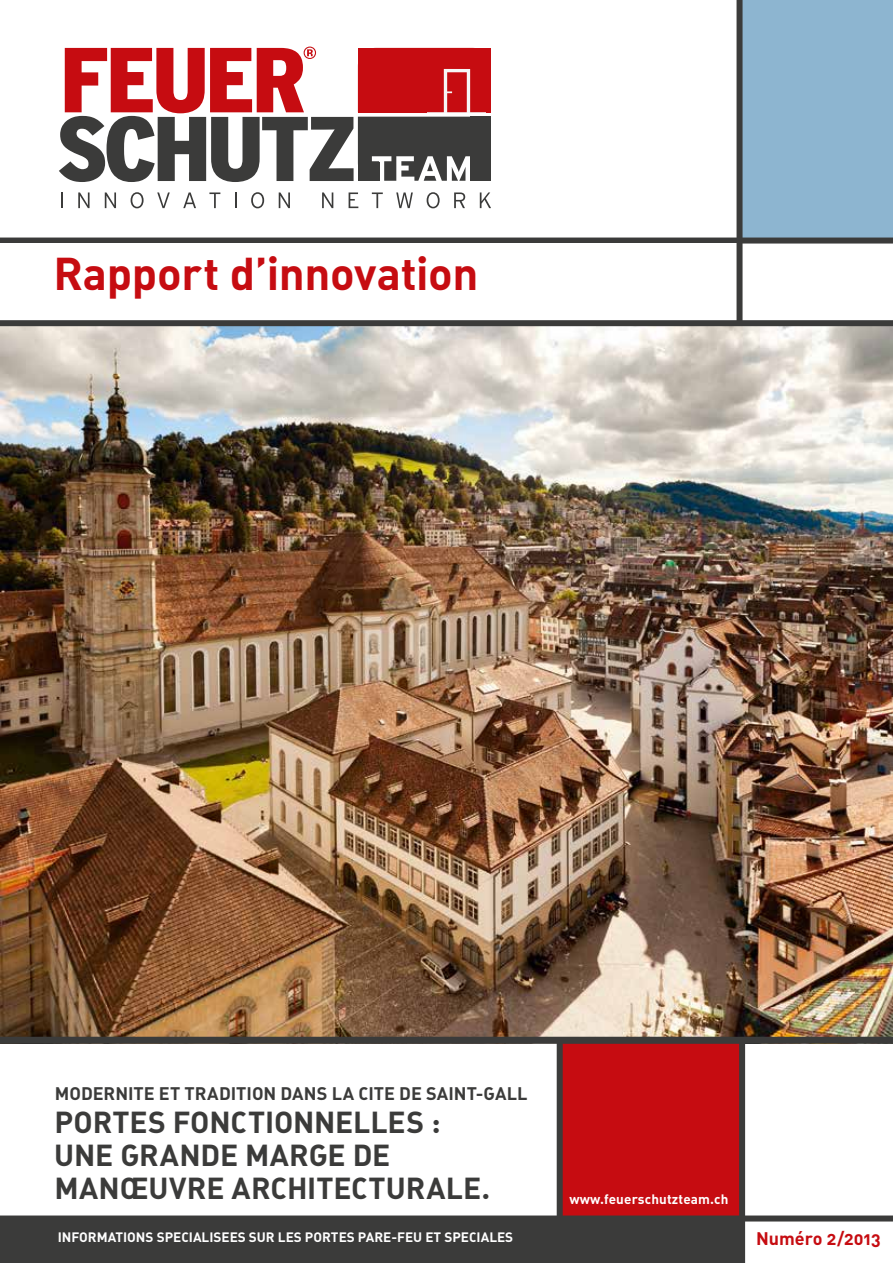
<style>
.page{position:relative;width:893px;height:1263px;background:#fff}
.page>*{position:absolute;margin:0;border:0;box-sizing:border-box;transform-origin:0 0}
.t1{font:45.3px "DIN Bold Alternate";letter-spacing:-.01em;color:#c60c11}
.t2{font:30px/33px "DIN Bold Alternate";letter-spacing:-.005em;color:#3b3b3a}
.t3{font:18px "DIN Bold Alternate";color:#3b3b3a}
.t4{font:18px "DIN Bold Alternate";letter-spacing:-.005em;color:#c60c11}
.t5{font:13.5px "DIN Bold Alternate";color:#fff}
</style>
<div class="page">
<img style="left:0;top:326px;width:893px;height:711px">
<div style="left:742px;top:0;width:151px;height:238px;background:#8db5d0"></div>
<div style="left:560px;top:1042px;width:182px;height:187px;background:#c60c11"></div>
<div style="left:0;top:1218px;width:740px;height:45px;background:#3b3b3a"></div>
<div style="left:0;top:1215px;width:893px;height:6px;background:#3b3b3a"></div>
<div style="left:0;top:238px;width:893px;height:6px;background:#3b3b3a"></div>
<div style="left:739px;top:1037px;width:6px;height:226px;background:#3b3b3a"></div>
<div style="left:557px;top:1037px;width:6px;height:226px;background:#3b3b3a"></div>
<div style="left:470px;top:117px;width:21px;height:64px;background:#3b3b3a"></div>
<svg style="left:59px;top:47px;width:431px;height:135px"></svg>
<svg style="left:61px;top:192px;width:2px;height:16px"></svg>
<svg style="left:78px;top:192px;width:12px;height:16px"></svg>
<svg style="left:105px;top:192px;width:11px;height:16px"></svg>
<svg style="left:131px;top:192px;width:13px;height:16px"></svg>
<svg style="left:157px;top:192px;width:13px;height:16px"></svg>
<svg style="left:183px;top:192px;width:13px;height:16px"></svg>
<svg style="left:209px;top:192px;width:11px;height:16px"></svg>
<svg style="left:235px;top:192px;width:1px;height:16px"></svg>
<svg style="left:251px;top:192px;width:13px;height:16px"></svg>
<svg style="left:279px;top:192px;width:11px;height:16px"></svg>
<svg style="left:322px;top:192px;width:11px;height:16px"></svg>
<svg style="left:349px;top:192px;width:9px;height:16px"></svg>
<svg style="left:372px;top:192px;width:11px;height:16px"></svg>
<svg style="left:396px;top:192px;width:17px;height:16px"></svg>
<svg style="left:427px;top:192px;width:13px;height:16px"></svg>
<svg style="left:454px;top:192px;width:11px;height:16px"></svg>
<svg style="left:480px;top:192px;width:11px;height:16px"></svg>
<div style="left:0;top:1037px;width:893px;height:6px;background:#3b3b3a"></div>
<div style="left:0;top:243px;width:737px;height:81px;background:#fff"></div>
<div style="left:736px;top:0;width:6px;height:323px;background:#3b3b3a"></div>
<div style="left:0;top:1038px;width:893px;height:6px;background:#3b3b3a"></div>
<div style="left:0;top:320px;width:893px;height:6px;background:#3b3b3a"></div>
<h1 class="t1" style="left:54px;top:244px;width:426px">Rapport d’innovation</h1>
<h3 class="t3" style="left:55px;top:1082px;width:474px">MODERNITE ET TRADITION DANS LA CITE DE SAINT-GALL</h3>
<h2 class="t2" style="left:54px;top:1104px;width:438px">PORTES FONCTIONNELLES :<br>UNE GRANDE MARGE DE<br>MANŒUVRE ARCHITECTURALE.</h2>
<p class="t5" style="left:58px;top:1228px;width:457px">INFORMATIONS SPECIALISEES SUR LES PORTES PARE-FEU ET SPECIALES</p>
<p class="t5" style="left:569px;top:1191px;width:161px">www.feuerschutzteam.ch</p>
<h3 class="t4" style="left:756px;top:1227px;width:126px">Numéro 2/2013</h3>
</div>
